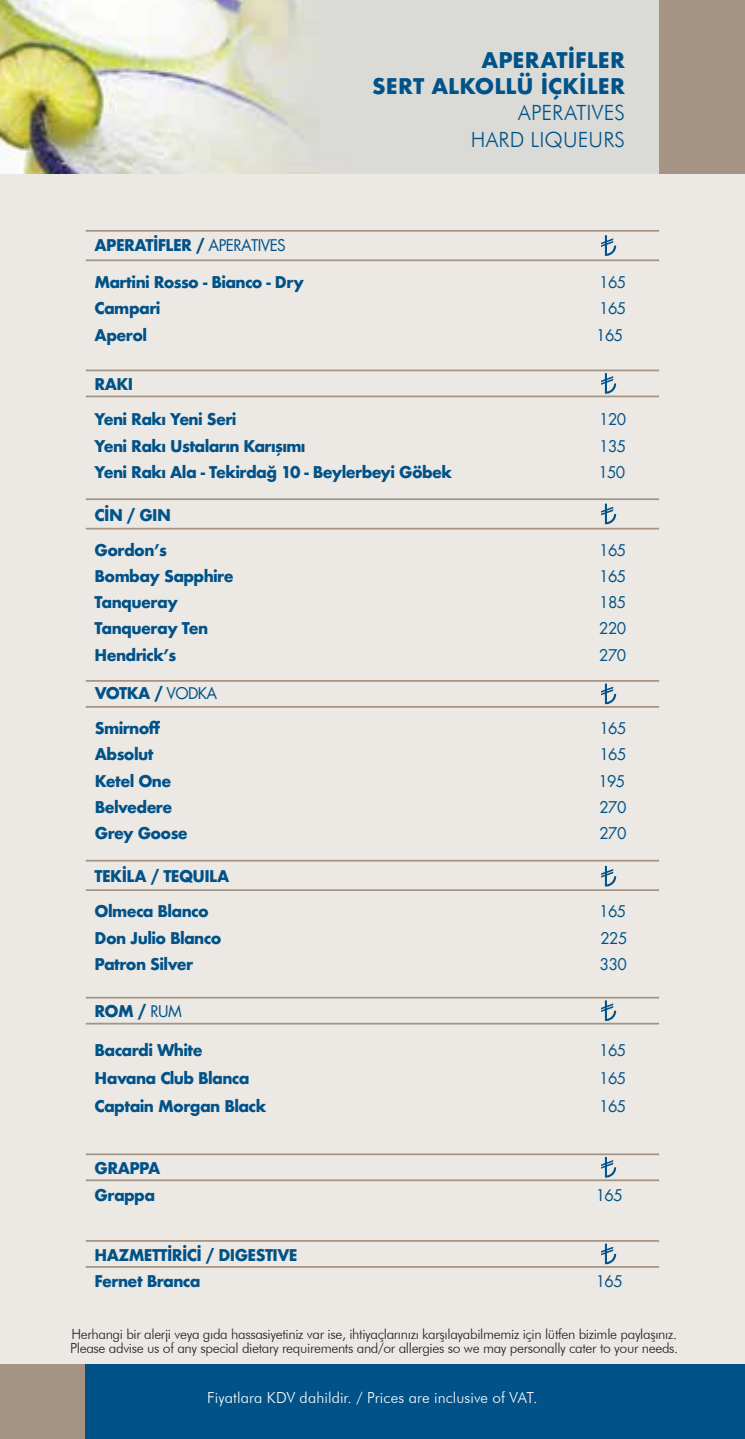
<style>
.page{position:relative;width:745px;height:1439px;background:#fff}
.page>*{position:absolute;margin:0;border:0;box-sizing:border-box;transform-origin:0 0}
.t1{font:700 21px/26.2px "Futura";color:#005288;text-align:right}
.t2{font:300 21px/26.2px "Futura BT";letter-spacing:.005em;color:#005288;text-align:right}
.t3{font:700 15.75px "Futura";letter-spacing:-.04em;color:#005288}
.t4{font:15.75px "Futura";letter-spacing:-.04em;color:#005288}
.t5{font:300 15.22px "Futura BT";letter-spacing:.005em;color:#fff}
.t6{font:300 14px/14px "Futura BT";letter-spacing:-.025em;color:#231f20}
.s1{font-weight:400}
</style>
<div class="page">
<div style="left:0;top:0;width:744px;height:1439px;background:#ece8e4"></div>
<img style="left:0;top:0;width:658px;height:174px">
<div style="left:658px;top:0;width:86px;height:174px;background:#a59483"></div>
<div style="left:0;top:1364px;width:744px;height:75px;background:#005288"></div>
<div style="left:0;top:1364px;width:84px;height:75px;background:#a59483"></div>
<svg style="left:601px;top:235px;width:15px;height:21px"></svg>
<hr style="left:86px;top:230px;width:572px;height:2px;background:#a59483">
<hr style="left:86px;top:259px;width:572px;height:2px;background:#a59483">
<svg style="left:601px;top:373px;width:15px;height:21px"></svg>
<hr style="left:86px;top:369px;width:572px;height:2px;background:#a59483">
<hr style="left:86px;top:395px;width:572px;height:2px;background:#a59483">
<svg style="left:601px;top:504px;width:15px;height:20px"></svg>
<hr style="left:86px;top:498px;width:572px;height:2px;background:#a59483">
<hr style="left:86px;top:528px;width:572px;height:1px;background:#a59483">
<svg style="left:601px;top:683px;width:15px;height:21px"></svg>
<hr style="left:86px;top:680px;width:572px;height:2px;background:#a59483">
<hr style="left:86px;top:706px;width:572px;height:2px;background:#a59483">
<svg style="left:601px;top:866px;width:15px;height:20px"></svg>
<hr style="left:86px;top:860px;width:572px;height:1px;background:#a59483">
<hr style="left:86px;top:889px;width:572px;height:2px;background:#a59483">
<svg style="left:601px;top:1000px;width:15px;height:21px"></svg>
<hr style="left:86px;top:997px;width:572px;height:1px;background:#a59483">
<hr style="left:86px;top:1022px;width:572px;height:2px;background:#a59483">
<svg style="left:601px;top:1157px;width:15px;height:20px"></svg>
<svg style="left:601px;top:1243px;width:15px;height:21px"></svg>
<hr style="left:86px;top:1240px;width:572px;height:1px;background:#a59483">
<hr style="left:86px;top:1266px;width:572px;height:1px;background:#a59483">
<hr style="left:86px;top:1153px;width:572px;height:2px;background:#a59483">
<hr style="left:86px;top:1179px;width:572px;height:2px;background:#a59483">
<h1 class="t1" style="left:372px;top:47px;width:254px">APERATİFLER<br>SERT ALKOLLÜ İÇKİLER</h1>
<h1 class="t2" style="left:470px;top:100px;width:155px">APERATIVES<br>HARD LIQUEURS</h1>
<p class="t3" style="left:94px;top:234px;width:192px">APERATİFLER / <span class="s1">APERATIVES</span></p>
<p class="t3" style="left:94px;top:271px;width:211px">Martini Rosso - Bianco - Dry</p>
<p class="t4" style="left:598px;top:271px;width:29px">165</p>
<p class="t3" style="left:94px;top:297px;width:67px">Campari</p>
<p class="t4" style="left:599px;top:298px;width:29px">165</p>
<p class="t3" style="left:94px;top:323px;width:54px">Aperol</p>
<p class="t4" style="left:596px;top:324px;width:29px">165</p>
<p class="t3" style="left:94px;top:373px;width:40px">RAKI</p>
<p class="t3" style="left:94px;top:408px;width:143px">Yeni Rakı Yeni Seri</p>
<p class="t4" style="left:598px;top:409px;width:29px">120</p>
<p class="t3" style="left:94px;top:434px;width:212px">Yeni Rakı Ustaların Karışımı</p>
<p class="t4" style="left:598px;top:435px;width:29px">135</p>
<p class="t3" style="left:94px;top:461px;width:359px">Yeni Rakı Ala - Tekirdağ 10 - Beylerbeyi Göbek</p>
<p class="t4" style="left:598px;top:461px;width:29px">150</p>
<p class="t3" style="left:94px;top:503px;width:78px">CİN / GIN</p>
<p class="t3" style="left:94px;top:538px;width:74px">Gordon’s</p>
<p class="t4" style="left:599px;top:539px;width:29px">165</p>
<p class="t3" style="left:94px;top:564px;width:141px">Bombay Sapphire</p>
<p class="t4" style="left:599px;top:565px;width:29px">165</p>
<p class="t3" style="left:94px;top:591px;width:85px">Tanqueray</p>
<p class="t4" style="left:599px;top:591px;width:29px">185</p>
<p class="t3" style="left:94px;top:617px;width:115px">Tanqueray Ten</p>
<p class="t4" style="left:599px;top:617px;width:29px">220</p>
<p class="t3" style="left:94px;top:643px;width:83px">Hendrick’s</p>
<p class="t4" style="left:599px;top:644px;width:29px">270</p>
<p class="t3" style="left:95px;top:682px;width:124px">VOTKA / <span class="s1">VODKA</span></p>
<p class="t3" style="left:95px;top:717px;width:67px">Smirnoff</p>
<p class="t4" style="left:599px;top:717px;width:29px">165</p>
<p class="t3" style="left:95px;top:743px;width:60px">Absolut</p>
<p class="t4" style="left:599px;top:744px;width:29px">165</p>
<p class="t3" style="left:95px;top:769px;width:78px">Ketel One</p>
<p class="t4" style="left:598px;top:770px;width:29px">195</p>
<p class="t3" style="left:95px;top:795px;width:79px">Belvedere</p>
<p class="t4" style="left:599px;top:796px;width:29px">270</p>
<p class="t3" style="left:95px;top:822px;width:94px">Grey Goose</p>
<p class="t4" style="left:599px;top:822px;width:29px">270</p>
<p class="t3" style="left:94px;top:865px;width:136px">TEKİLA / TEQUILA</p>
<p class="t3" style="left:94px;top:900px;width:116px">Olmeca Blanco</p>
<p class="t4" style="left:599px;top:901px;width:29px">165</p>
<p class="t3" style="left:94px;top:926px;width:128px">Don Julio Blanco</p>
<p class="t4" style="left:600px;top:927px;width:29px">225</p>
<p class="t3" style="left:94px;top:952px;width:100px">Patron Silver</p>
<p class="t4" style="left:599px;top:953px;width:29px">330</p>
<p class="t3" style="left:94px;top:999px;width:89px">ROM / <span class="s1">RUM</span></p>
<p class="t3" style="left:94px;top:1039px;width:109px">Bacardi White</p>
<p class="t4" style="left:599px;top:1039px;width:29px">165</p>
<p class="t3" style="left:94px;top:1067px;width:156px">Havana Club Blanca</p>
<p class="t4" style="left:599px;top:1067px;width:29px">165</p>
<p class="t3" style="left:94px;top:1095px;width:173px">Captain Morgan Black</p>
<p class="t4" style="left:599px;top:1095px;width:29px">165</p>
<p class="t3" style="left:94px;top:1157px;width:67px">GRAPPA</p>
<p class="t3" style="left:94px;top:1184px;width:62px">Grappa</p>
<p class="t4" style="left:595px;top:1185px;width:29px">165</p>
<p class="t3" style="left:94px;top:1244px;width:204px">HAZMETTİRİCİ / DIGESTIVE</p>
<p class="t3" style="left:94px;top:1269px;width:107px">Fernet Branca</p>
<p class="t4" style="left:595px;top:1270px;width:29px">165</p>
<p class="t6" style="left:70px;top:1326px;width:609px">Herhangi bir alerji veya gıda hassasiyetiniz var ise, ihtiyaçlarınızı karşılayabilmemiz için lütfen bizimle paylaşınız.<br>Please advise us of any special dietary requirements and/or allergies so we may personally cater to your needs.</p>
<p class="t5" style="left:207px;top:1388px;width:332px">Fiyatlara KDV dahildir. / Prices are inclusive of VAT.</p>
</div>
